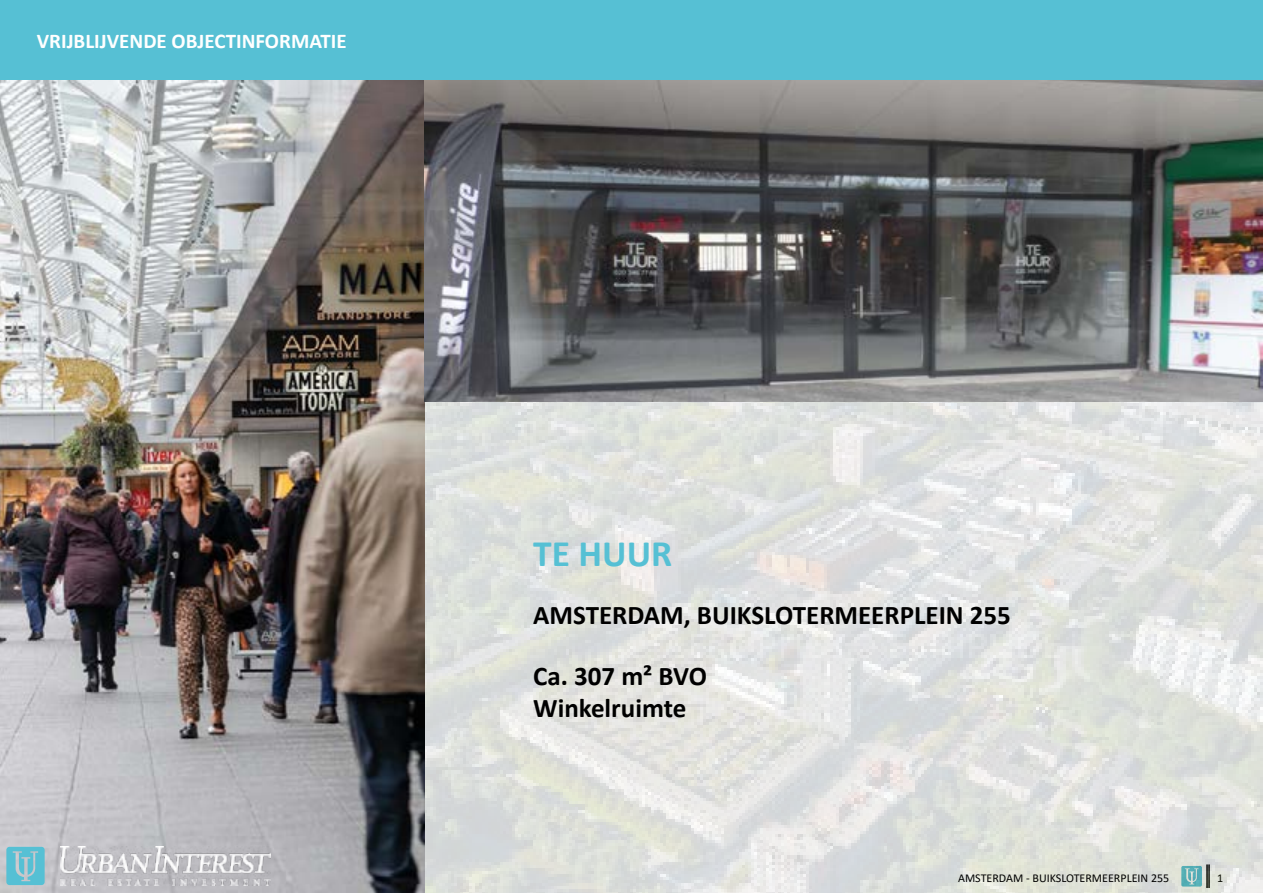
<style>
.page{position:relative;width:1263px;height:893px;background:#fff}
.page>*{position:absolute;margin:0;border:0;box-sizing:border-box;transform-origin:0 0}
.t1{font:700 37.5px "Calibri";color:#56c0d4}
.t2{font:700 27px/32.4px "Calibri";color:#000}
.t3{font:700 21px "Calibri";color:#fff}
.t4{font:12px "Calibri";color:#000}
</style>
<div class="page">
<div style="left:0;top:0;width:1263px;height:80px;background:#56c0d4"></div>
<img style="left:0;top:80px;width:1263px;height:813px">
<svg style="left:6px;top:847px;width:39px;height:38px"></svg>
<img style="left:60px;top:847px;width:210px;height:38px">
<p class="t3" style="left:37px;top:26px;width:311px">VRIJBLIJVENDE OBJECTINFORMATIE</p>
<h1 class="t1" style="left:533px;top:527px;width:141px">TE HUUR</h1>
<p class="t2" style="left:533px;top:598px;width:479px">AMSTERDAM, BUIKSLOTERMEERPLEIN 255</p>
<p class="t2" style="left:533px;top:659px;width:175px">Ca. 307 m² BVO<br>Winkelruimte</p>
<p class="t4" style="left:958px;top:870px;width:213px">AMSTERDAM - BUIKSLOTERMEERPLEIN 255</p>
<p class="t4" style="left:1217px;top:870px;width:8px">1</p>
</div>
